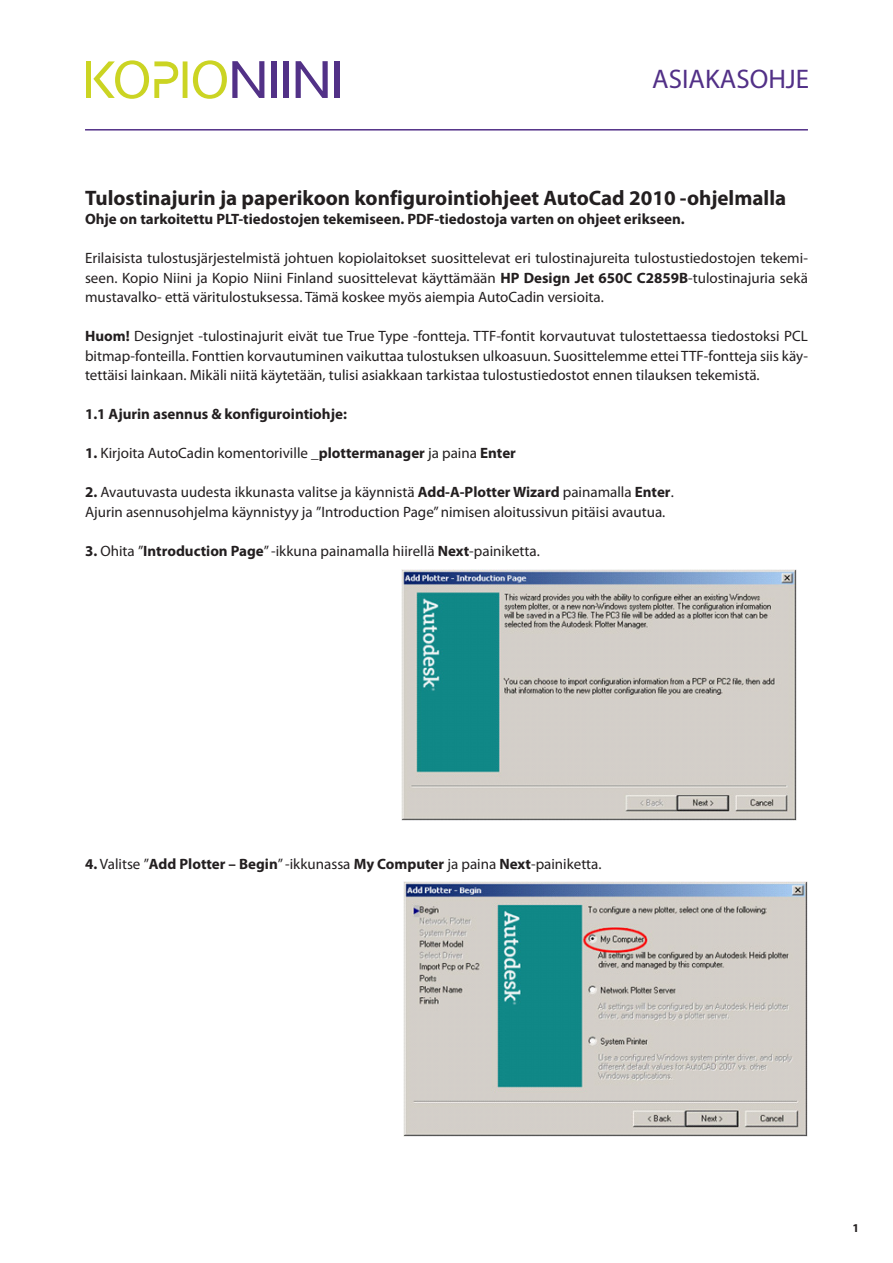
<style>
.page{position:relative;width:893px;height:1263px;background:#fff}
.page>*{position:absolute;margin:0;border:0;box-sizing:border-box;transform-origin:0 0}
.t1{font:27px "Myriad Pro";color:#523087}
.t2{font:700 21px "Myriad Pro";color:#231f20}
.t3{font:15px/19.5px "Myriad Pro";color:#231f20;text-align:justify}
.t4{font:700 15px "Myriad Pro";color:#231f20}
.t5{font:700 12px "Myriad Pro";color:#231f20}
.s1{font-weight:700}
</style>
<div class="page">
<hr style="left:85px;top:129px;width:723px;height:2px;background:#523087">
<div style="left:86px;top:61px;width:5px;height:37px;background:#cbd423"></div>
<hr style="left:183px;top:61px;width:4px;height:37px;background:#cbd423">
<svg style="left:93px;top:60px;width:85px;height:39px"></svg>
<div style="left:334px;top:61px;width:5px;height:37px;background:#523187"></div>
<div style="left:283px;top:61px;width:5px;height:37px;background:#523187"></div>
<div style="left:271px;top:61px;width:5px;height:37px;background:#523187"></div>
<svg style="left:193px;top:60px;width:71px;height:39px"></svg>
<svg style="left:296px;top:61px;width:32px;height:37px"></svg>
<img style="left:401px;top:570px;width:395px;height:250px">
<img style="left:403px;top:881px;width:405px;height:256px">
<p class="t1" style="left:652px;top:64px;width:159px">ASIAKASOHJE</p>
<p class="t2" style="left:85px;top:186px;width:703px">Tulostinajurin ja paperikoon konfigurointiohjeet AutoCad 2010 -ohjelmalla</p>
<p class="t4" style="left:85px;top:211px;width:601px">Ohje on tarkoitettu PLT-tiedostojen tekemiseen. PDF-tiedostoja varten on ohjeet erikseen.</p>
<p class="t3" style="left:85px;top:249px;width:724px">Erilaisista tulostusjärjestelmistä johtuen kopiolaitokset suosittelevat eri tulostinajureita tulostustiedostojen tekemi&shy;seen. Kopio Niini ja Kopio Niini Finland suosittelevat käyttämään <span class="s1">HP Design Jet 650C C2859B</span>-tulostinajuria sekä mustavalko- että väritulostuksessa. Tämä koskee myös aiempia AutoCadin versioita.</p>
<p class="t3" style="left:85px;top:327px;width:724px"><span class="s1">Huom!</span> Designjet -tulostinajurit eivät tue True Type -fontteja. TTF-fontit korvautuvat tulostettaessa tiedostoksi PCL bitmap-fonteilla. Fonttien korvautuminen vaikuttaa tulostuksen ulkoasuun. Suosittelemme ettei TTF-fontteja siis käy&shy;tettäisi lainkaan. Mikäli niitä käytetään, tulisi asiakkaan tarkistaa tulostustiedostot ennen tilauksen tekemistä.</p>
<p class="t4" style="left:85px;top:406px;width:263px">1.1 Ajurin asennus &amp; konfigurointiohje:</p>
<p class="t3" style="left:85px;top:444px;width:432px"><span class="s1">1.</span> Kirjoita AutoCadin komentoriville <span class="s1">_plottermanager</span> ja paina <span class="s1">Enter</span></p>
<p class="t3" style="left:85px;top:483px;width:590px"><span class="s1">2.</span> Avautuvasta uudesta ikkunasta valitse ja käynnistä <span class="s1">Add-A-Plotter Wizard</span> painamalla <span class="s1">Enter</span>.</p>
<p class="t3" style="left:85px;top:502px;width:582px">Ajurin asennusohjelma käynnistyy ja ”Introduction Page”nimisen aloitussivun pitäisi avautua.</p>
<p class="t3" style="left:85px;top:541px;width:456px"><span class="s1">3.</span> Ohita ”<span class="s1">Introduction Page</span>”-ikkuna painamalla hiirellä <span class="s1">Next</span>-painiketta.</p>
<p class="t3" style="left:85px;top:854px;width:518px"><span class="s1">4.</span> Valitse ”<span class="s1">Add Plotter – Begin</span>”-ikkunassa <span class="s1">My Computer</span> ja paina <span class="s1">Next</span>-painiketta.</p>
<p class="t5" style="left:853px;top:1221px;width:8px">1</p>
</div>
